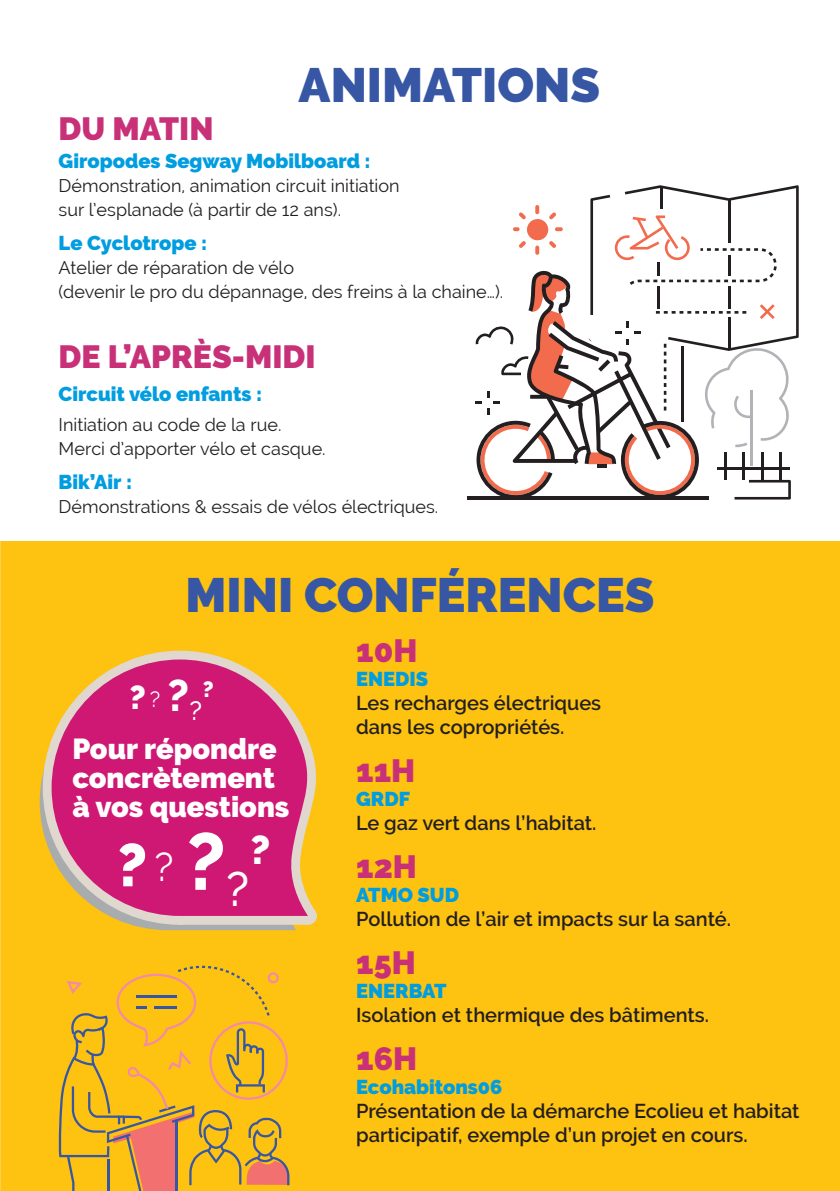
<style>
.page{position:relative;width:840px;height:1191px;background:#fff}
.page>*{position:absolute;margin:0;border:0;box-sizing:border-box;transform-origin:0 0}
.t1{font:900 60px "Raleway";color:#fff}
.t2{font:900 48px "Raleway";color:#3757a4}
.t3{font:500 48px "Raleway";color:#fff}
.t4{font:900 33px "Raleway";color:#fff}
.t5{font:900 32px "Raleway";color:#c83177}
.t6{font:900 28.8px/28.8px "Raleway";color:#fff}
.t7{font:500 26.4px "Raleway";color:#fff}
.t8{font:600 20px/24px "Raleway";color:#231f20}
.t9{font:900 20px "Raleway";color:#009de0}
.t10{font:18px/24px "Raleway";color:#231f20}
.s1{font-weight:400;font-size:22px}
.s2{font-weight:800;font-size:44px}
.s3{font-weight:400;font-size:40px}
.s4{font-weight:800;font-size:80px}
</style>
<div class="page">
<div style="left:0;top:541px;width:839px;height:650px;background:#fec210"></div>
<svg style="left:40px;top:650px;width:276px;height:280px"></svg>
<div style="left:181px;top:907px;width:127px;height:17px;background:#e0d7cf"></div>
<svg style="left:52px;top:659px;width:263px;height:257px;background:#d43c70"></svg>
<svg style="left:467px;top:496px;width:8px;height:3px"></svg>
<svg style="left:475px;top:185px;width:323px;height:314px"></svg>
<svg style="left:59px;top:965px;width:230px;height:226px"></svg>
<h2 class="t2" style="left:298px;top:57px;width:303px">ANIMATIONS</h2>
<h3 class="t5" style="left:59px;top:110px;width:156px">DU MATIN</h3>
<p class="t9" style="left:59px;top:149px;width:313px">Giropodes Segway Mobilboard :</p>
<p class="t10" style="left:59px;top:173px;width:342px">Démonstration, animation circuit initiation sur l’esplanade (à partir de 12 ans).</p>
<p class="t9" style="left:59px;top:231px;width:150px">Le Cyclotrope :</p>
<p class="t10" style="left:59px;top:255px;width:446px">Atelier de réparation de vélo<br>(devenir le pro du dépannage, des freins à la chaine…).</p>
<h3 class="t5" style="left:59px;top:338px;width:258px">DE L’APRÈS-MIDI</h3>
<p class="t9" style="left:59px;top:383px;width:205px">Circuit vélo enfants :</p>
<p class="t10" style="left:59px;top:412px;width:268px">Initiation au code de la rue.<br>Merci d’apporter vélo et casque.</p>
<p class="t9" style="left:59px;top:470px;width:75px">Bik’Air :</p>
<p class="t10" style="left:59px;top:494px;width:381px">Démonstrations &amp; essais de vélos électriques.</p>
<h2 class="t2" style="left:185px;top:567px;width:470px">MINI CONFÉRENCES</h2>
<h3 class="t5" style="left:356px;top:632px;width:63px">10H</h3>
<p class="t9" style="left:356px;top:667px;width:73px">ENEDIS</p>
<p class="t8" style="left:356px;top:691px;width:246px">Les recharges électriques dans les copropriétés.</p>
<h3 class="t5" style="left:356px;top:752px;width:61px">11H</h3>
<p class="t9" style="left:356px;top:787px;width:55px">GRDF</p>
<p class="t8" style="left:356px;top:811px;width:242px">Le gaz vert dans l’habitat.</p>
<h3 class="t5" style="left:356px;top:848px;width:62px">12H</h3>
<p class="t9" style="left:356px;top:883px;width:104px">ATMO SUD</p>
<p class="t8" style="left:356px;top:907px;width:376px">Pollution de l’air et impacts sur la santé.</p>
<h3 class="t5" style="left:356px;top:944px;width:61px">15H</h3>
<p class="t9" style="left:356px;top:979px;width:92px">ENERBAT</p>
<p class="t8" style="left:356px;top:1003px;width:354px">Isolation et thermique des bâtiments.</p>
<h3 class="t5" style="left:356px;top:1040px;width:62px">16H</h3>
<p class="t9" style="left:356px;top:1075px;width:148px">Ecohabitons06</p>
<p class="t8" style="left:356px;top:1099px;width:445px">Présentation de la démarche Ecolieu et habitat participatif, exemple d’un projet en cours.</p>
<h3 class="t4" style="left:129px;top:678px;width:86px">?<span class="s1">?</span><span class="s2">?</span> <sup>?</sup></h3>
<h3 class="t7" style="left:189px;top:695px;width:14px">?</h3>
<h3 class="t6" style="left:72px;top:734px;width:218px">Pour répondre concrètement à vos questions</h3>
<h1 class="t1" style="left:117px;top:830px;width:154px">?<span class="s3">?</span><span class="s4">?</span> <sup>?</sup></h1>
<h2 class="t3" style="left:226px;top:861px;width:24px">?</h2>
</div>
